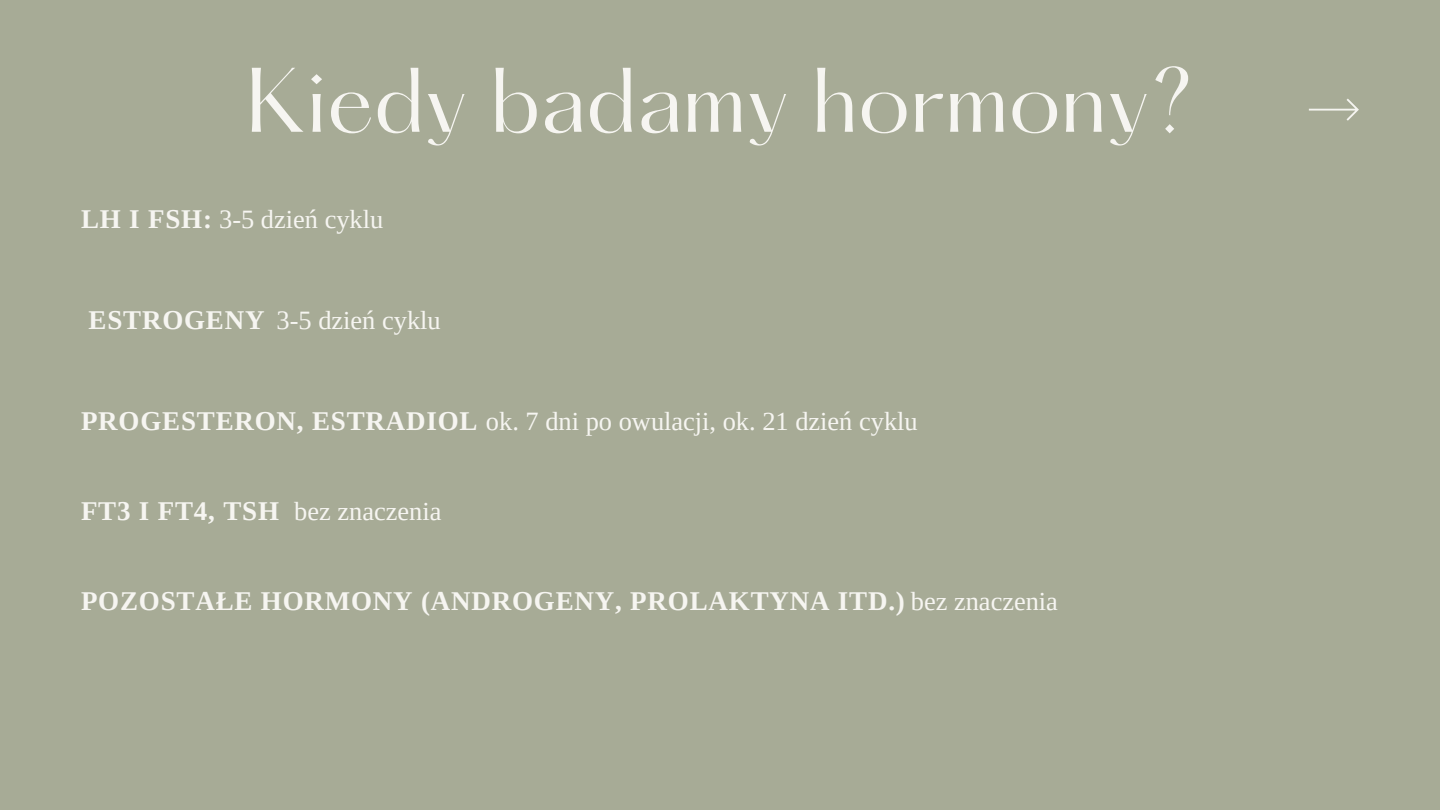
<style>
.page{position:relative;width:1440px;height:810px;background:#a7ab96}
.page>*{position:absolute;margin:0;border:0;box-sizing:border-box;transform-origin:0 0}
.t1{font:80px "Hatton";color:#f6f5f1}
.t2{font:700 27px "Tinos";letter-spacing:.03em;color:#f6f5f1}
.t3{font:26.4px "Tinos";color:#f6f5f1}
.s1{font-weight:700;font-size:27px}
.s2{font-weight:400;font-size:26.4px}
</style>
<div class="page">
<svg style="left:1309px;top:99px;width:50px;height:22px"></svg>
<h1 class="t1" style="left:246px;top:63px;width:949px">Kiedy badamy hormony?</h1>
<p class="t3" style="left:81px;top:204px;width:304px"><span class="s1">LH I FSH:</span> 3-5 dzień cyklu</p>
<p class="t3" style="left:89px;top:305px;width:354px"><span class="s1">ESTROGENY</span> 3-5 dzień cyklu</p>
<h2 class="t3" style="left:81px;top:406px;width:838px"><span class="s1">PROGESTERON, ESTRADIOL</span> ok. 7 dni po owulacji, ok. 21 dzień cyklu</h2>
<h2 class="t2" style="left:81px;top:496px;width:200px">FT3 I FT4, TSH</h2>
<p class="t3" style="left:294px;top:496px;width:149px">bez znaczenia</p>
<p class="t2" style="left:81px;top:586px;width:978px">POZOSTAŁE HORMONY (ANDROGENY, PROLAKTYNA ITD.) <span class="s2">bez znaczenia</span></p>
</div>
